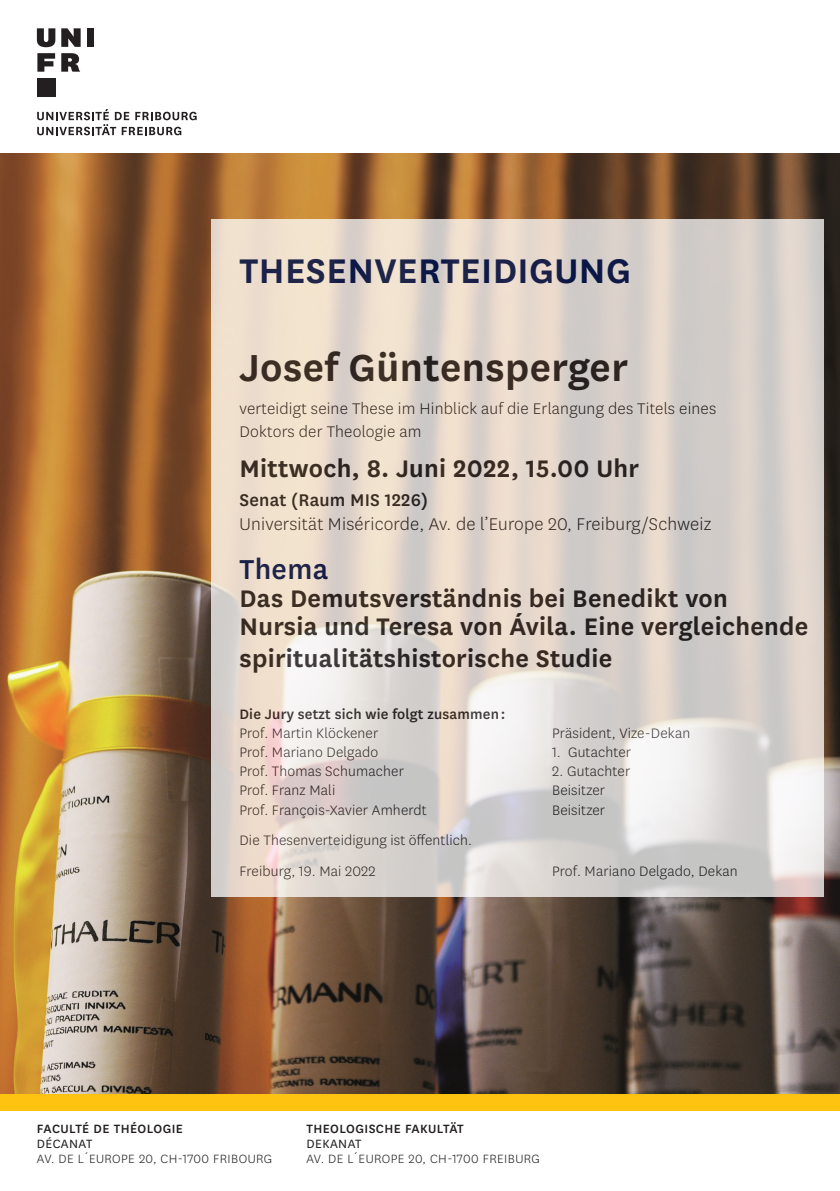
<style>
.page{position:relative;width:840px;height:1191px;background:#fff}
.page>*{position:absolute;margin:0;border:0;box-sizing:border-box;transform-origin:0 0}
.t1{font:600 44px "National Uni Fr";letter-spacing:.01em;color:#231f20}
.t2{font:600 40px "National Uni Fr";letter-spacing:.01em;color:#00134d}
.t3{font:500 32px "National Uni Fr";letter-spacing:.01em;color:#00134d}
.t4{font:600 28px/28px "National Uni Fr";letter-spacing:.01em;color:#231f20}
.t5{font:300 19.8px "National Uni Fr";letter-spacing:.01em;color:#231f20}
.t6{font:500 19.8px "National Uni Fr";letter-spacing:.01em;color:#231f20}
.t7{font:300 18px/23.8px "National Uni Fr";letter-spacing:.01em;color:#231f20}
.t8{font:300 16px/30.6px "National Uni Fr";letter-spacing:.01em;color:#231f20}
.t9{font:500 16px "National Uni Fr";letter-spacing:.01em;color:#231f20}
.t10{font:300 14px "National Uni Fr";letter-spacing:.03em;color:#231f20}
.t11{font:500 14px "National Uni Fr";letter-spacing:.03em;color:#231f20}
.t12{font:14px "National Uni Fr";letter-spacing:.03em;color:#231f20}
</style>
<div class="page">
<div style="left:0;top:1093px;width:839px;height:17px;background:#fec210"></div>
<svg style="left:37px;top:109px;width:159px;height:26px"></svg>
<svg style="left:37px;top:28px;width:18px;height:19px"></svg>
<svg style="left:61px;top:28px;width:20px;height:19px"></svg>
<div style="left:87px;top:28px;width:7px;height:19px;background:#231f20"></div>
<svg style="left:37px;top:53px;width:18px;height:19px"></svg>
<div style="left:37px;top:78px;width:18px;height:18px;background:#231f20"></div>
<svg style="left:61px;top:53px;width:19px;height:19px"></svg>
<img style="left:0;top:153px;width:839px;height:940px">
<svg style="left:211px;top:219px;width:611px;height:677px;background:#dfd6ce"></svg>
<h2 class="t2" style="left:239px;top:243px;width:393px">THESENVERTEIDIGUNG</h2>
<h1 class="t1" style="left:239px;top:337px;width:390px">Josef Güntensperger</h1>
<p class="t7" style="left:239px;top:396px;width:478px">verteidigt seine These im Hinblick auf die Erlangung des Titels eines<br>Doktors der Theologie am</p>
<h3 class="t4" style="left:239px;top:452px;width:401px">Mittwoch, 8. Juni 2022, 15.00 Uhr</h3>
<p class="t6" style="left:239px;top:486px;width:190px">Senat (Raum MIS 1226)</p>
<p class="t5" style="left:239px;top:511px;width:473px">Universität Miséricorde, Av. de l’Europe 20, Freiburg/Schweiz</p>
<h3 class="t3" style="left:239px;top:547px;width:90px">Thema</h3>
<h3 class="t4" style="left:239px;top:582px;width:570px">Das Demutsverständnis bei Benedikt von<br>Nursia und Teresa von Ávila. Eine vergleichende</h3>
<h3 class="t4" style="left:239px;top:642px;width:374px">spiritualitätshistorische Studie</h3>
<p class="t9" style="left:239px;top:703px;width:267px">Die Jury setzt sich wie folgt zusammen :</p>
<p class="t8" style="left:239px;top:717px;width:140px">Prof. Martin Klöckener</p>
<p class="t8" style="left:552px;top:717px;width:140px">Präsident, Vize-Dekan</p>
<p class="t8" style="left:239px;top:736px;width:140px">Prof. Mariano Delgado</p>
<p class="t8" style="left:552px;top:736px;width:80px">1. Gutachter</p>
<p class="t8" style="left:239px;top:755px;width:166px">Prof. Thomas Schumacher</p>
<p class="t8" style="left:552px;top:755px;width:80px">2. Gutachter</p>
<p class="t8" style="left:239px;top:775px;width:97px">Prof. Franz Mali</p>
<p class="t8" style="left:552px;top:775px;width:55px">Beisitzer</p>
<p class="t8" style="left:239px;top:794px;width:189px">Prof. François-Xavier Amherdt</p>
<p class="t8" style="left:552px;top:794px;width:55px">Beisitzer</p>
<p class="t8" style="left:239px;top:824px;width:234px">Die Thesenverteidigung ist öffentlich.<br>Freiburg, 19. Mai 2022</p>
<p class="t8" style="left:552px;top:855px;width:187px">Prof. Mariano Delgado, Dekan</p>
<p class="t11" style="left:37px;top:1118px;width:148px">FACULTÉ DE THÉOLOGIE</p>
<p class="t12" style="left:37px;top:1134px;width:57px">DÉCANAT</p>
<p class="t10" style="left:37px;top:1149px;width:237px">AV. DE L´EUROPE 20, CH-1700 FRIBOURG</p>
<p class="t11" style="left:306px;top:1118px;width:159px">THEOLOGISCHE FAKULTÄT</p>
<p class="t12" style="left:306px;top:1134px;width:56px">DEKANAT</p>
<p class="t10" style="left:306px;top:1149px;width:235px">AV. DE L´EUROPE 20, CH-1700 FREIBURG</p>
</div>
